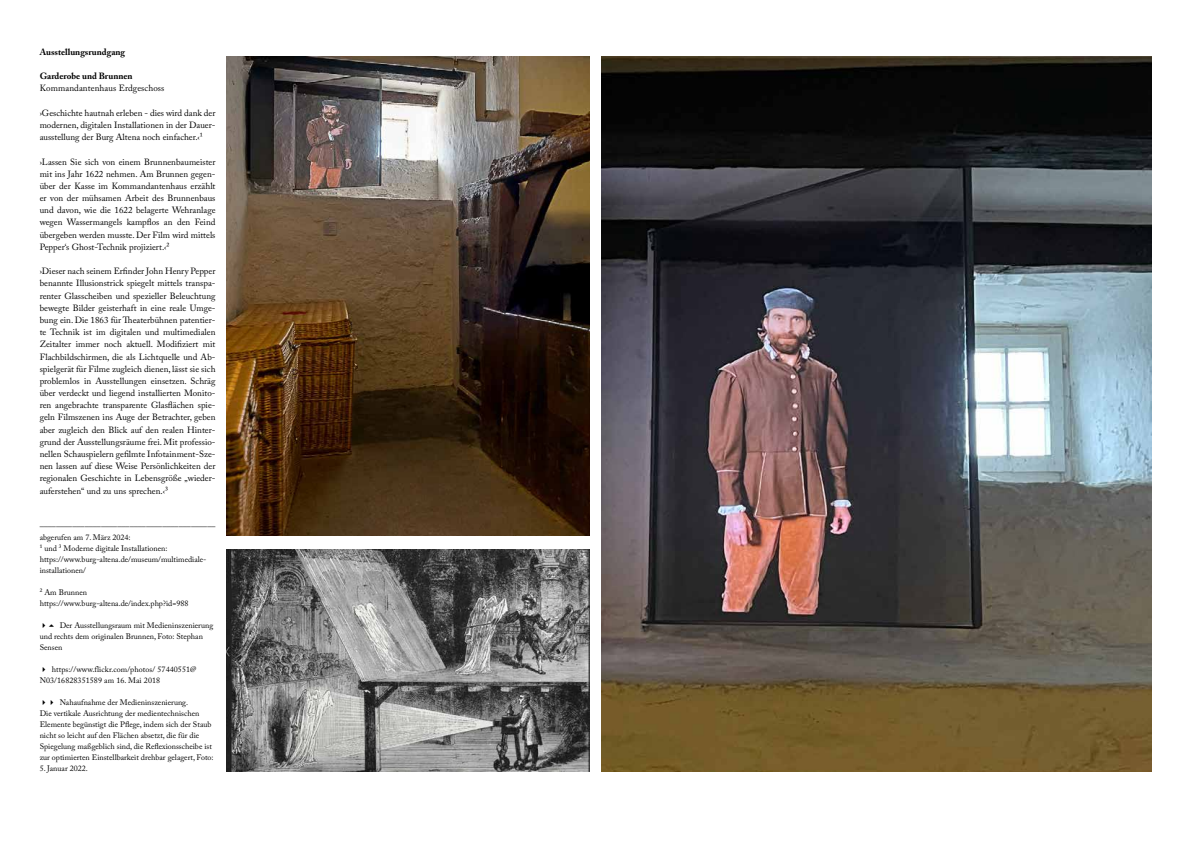
<style>
.page{position:relative;width:1191px;height:842px;background:#fff}
.page>*{position:absolute;margin:0;border:0;box-sizing:border-box;transform-origin:0 0}
.t1{font:9px/12.2px "Adobe Caslon Pro";color:#000;text-align:justify}
.t2{font:700 9px "Adobe Caslon Pro";color:#000}
.t3{font:8px/11px "Adobe Caslon Pro";color:#000}
</style>
<div class="page">
<img style="left:227px;top:57px;width:363px;height:479px">
<img style="left:227px;top:550px;width:363px;height:221px">
<img style="left:601px;top:57px;width:550px;height:714px">
<p class="t2" style="left:40px;top:46px;width:87px">Ausstellungsrundgang</p>
<p class="t2" style="left:40px;top:71px;width:95px">Garderobe und Brunnen</p>
<p class="t1" style="left:40px;top:82px;width:126px">Kommandantenhaus Erdgeschoss</p>
<p class="t1" style="left:40px;top:107px;width:177px">›Geschichte hautnah erleben - dies wird dank der modernen, digitalen Installationen in der Dauer&shy;ausstellung der Burg Altena noch einfacher.‹1</p>
<p class="t1" style="left:40px;top:155px;width:177px">›Lassen Sie sich von einem Brunnenbaumeister mit ins Jahr 1622 nehmen. Am Brunnen gegen&shy;über der Kasse im Kommandantenhaus erzählt er von der mühsamen Arbeit des Brunnenbaus und davon, wie die 1622 belagerte Wehranlage wegen Wassermangels kampflos an den Feind übergeben werden musste. Der Film wird mittels Pepper‘s Ghost-Technik projiziert.‹2</p>
<p class="t1" style="left:40px;top:265px;width:177px">›Dieser nach seinem Erfinder John Henry Pepper benannte Illusionstrick spiegelt mittels transpa&shy;renter Glasscheiben und spezieller Beleuchtung bewegte Bilder geisterhaft in eine reale Umge&shy;bung ein. Die 1863 für Theaterbühnen patentier&shy;te Technik ist im digitalen und multimedialen Zeitalter immer noch aktuell. Modifiziert mit Flachbildschirmen, die als Lichtquelle und Ab&shy;spielgerät für Filme zugleich dienen, lässt sie sich problemlos in Ausstellungen einsetzen. Schräg über verdeckt und liegend installierten Monito&shy;ren angebrachte transparente Glasflächen spie&shy;geln Filmszenen ins Auge der Betrachter, geben aber zugleich den Blick auf den realen Hinter&shy;grund der Ausstellungsräume frei. Mit professio&shy;nellen Schauspielern gefilmte Infotainment-Sze&shy;nen lassen auf diese Weise Persönlichkeiten der regionalen Geschichte in Lebensgröße „wieder&shy;auferstehen“ und zu uns sprechen.‹3</p>
<p class="t3" style="left:40px;top:521px;width:177px">––––––––––––––––––––––––––––––––––––––––––– abgerufen am 7. März 2024:<br>1 und 3 Moderne digitale Installationen: https://www.burg-altena.de/museum/multimediale&shy;installationen/</p>
<p class="t3" style="left:40px;top:587px;width:150px">2 Am Brunnen https://www.burg-altena.de/index.php?id=988</p>
<p class="t3" style="left:40px;top:620px;width:175px">✔ Der Ausstellungsraum mit Medieninszenierung und rechts dem originalen Brunnen, Foto: Stephan<br>Sensen</p>
<p class="t3" style="left:40px;top:664px;width:158px">✔ https://www.flickr.com/photos/ 57440551@<br>N03/16828351589 am 16. Mai 2018</p>
<p class="t3" style="left:40px;top:697px;width:175px">✔✔ Nahaufnahme der Medieninszenierung.<br>Die vertikale Ausrichtung der medientechnischen Elemente begünstigt die Pflege, indem sich der Staub nicht so leicht auf den Flächen absetzt, die für die Spiegelung maßgeblich sind, die Reflexionsscheibe ist zur optimierten Einstellbarkeit drehbar gelagert, Foto:</p>
<p class="t3" style="left:40px;top:763px;width:50px">5. Januar 2022 .</p>
</div>
